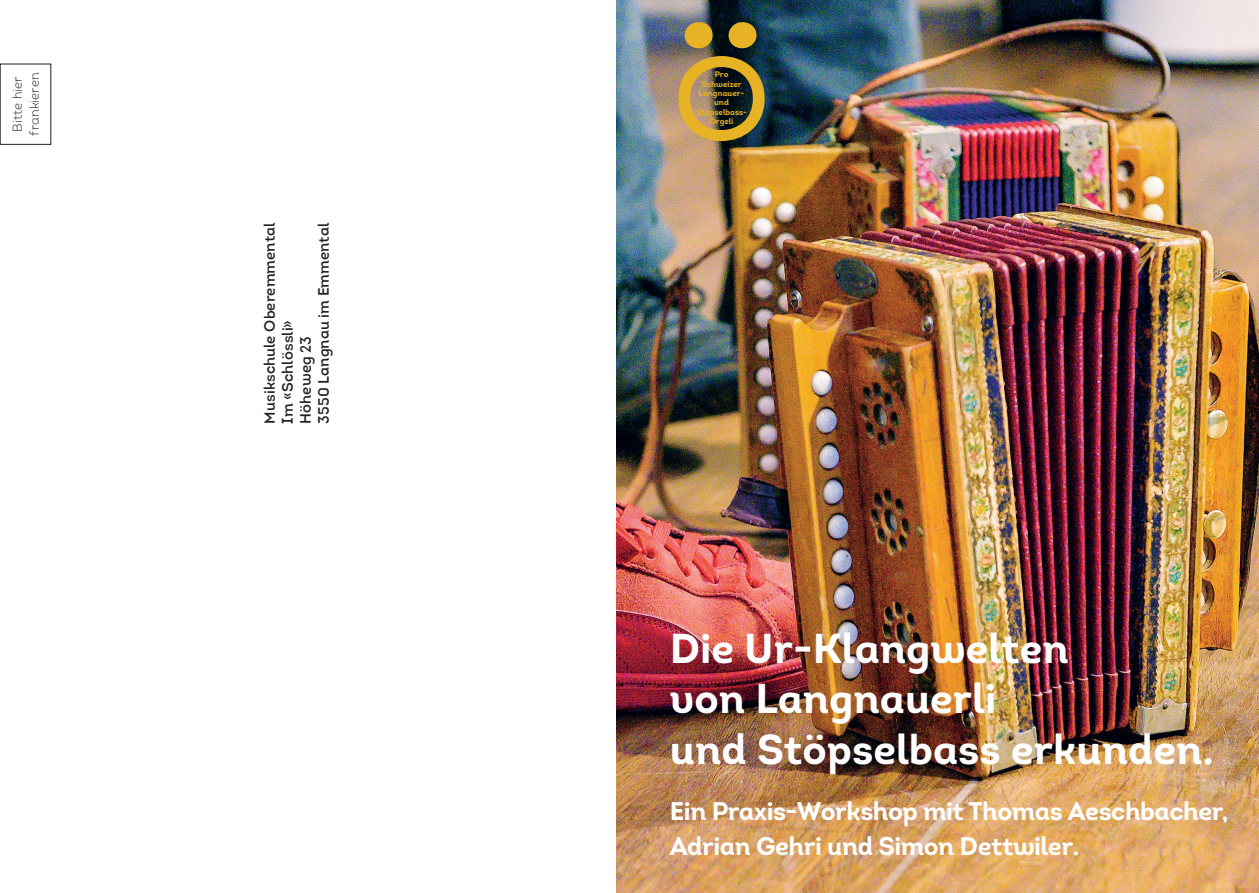
<style>
.page{position:relative;width:1259px;height:893px;background:#fff}
.page>*{position:absolute;margin:0;border:0;box-sizing:border-box;transform-origin:0 0}
.t1{font:41.7px/50.1px "Intro W01 Bold Alt";color:#fff}
.t2{font:25.5px/35.1px "Intro W01 Bold Alt";letter-spacing:-.02em;color:#fff}
.t3{font:15px/18px "Intro W01 Regular Alt";letter-spacing:.005em;color:#231f20}
.t4{font:12.75px/17px "Intro W01 Light Alt";letter-spacing:.01em;color:#231f20}
.t5{font:8.1px/9.3px "Intro W01 Bold Alt";color:#e8b225;text-align:center}
</style>
<div class="page">
<img style="left:617px;top:0;width:642px;height:893px">
<img style="left:678px;top:56px;width:86px;height:85px">
<svg style="left:684px;top:22px;width:28px;height:26px"></svg>
<div style="left:728px;top:22px;width:28px;height:26px;background:#e8b225;border-radius:50%"></div>
<p class="t4" style="left:9px;top:136px;width:65px;rotate:-90deg">Bitte hier frankieren</p>
<p class="t3" style="left:261px;top:423px;width:202px;rotate:-90deg">Musikschule Oberemmental<br>Im «Schlössli»<br>Höheweg 23<br>3550 Langnau im Emmental</p>
<p class="t5" style="left:696px;top:70px;width:53px">Pro<br>Schweizer<br>Langnauer&shy;und<br>Stöpselbass-<br>Örgeli</p>
<h1 class="t1" style="left:670px;top:624px;width:546px">Die Ur-Klangwelten<br>von Langnauerli<br>und Stöpselbass erkunden.</h1>
<p class="t2" style="left:670px;top:793px;width:560px">Ein Praxis-Workshop mit Thomas Aeschbacher,<br>Adrian Gehri und Simon Dettwiler.</p>
</div>
